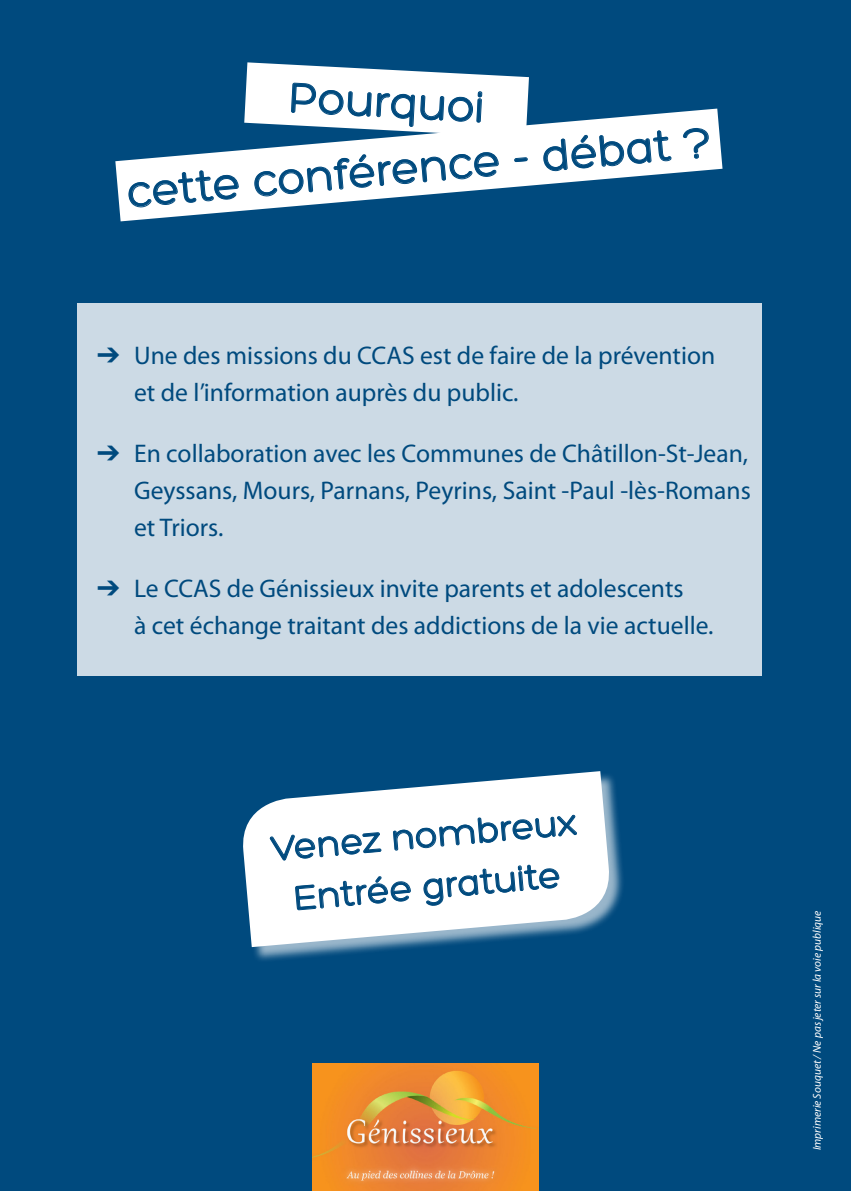
<style>
.page{position:relative;width:851px;height:1191px;background:#fff}
.page>*{position:absolute;margin:0;border:0;box-sizing:border-box;transform-origin:0 0}
.t1{font:45.4px "Hero";color:#004a7e}
.t2{font:37px/51.2px "Hero";color:#004a7e;text-align:center}
.t3{font:25.6px/37px "Myriad Pro";color:#004a7e}
.t4{font:italic 11.4px "Myriad Pro";color:#fff}
</style>
<div class="page">
<div style="left:0;top:0;width:850px;height:1191px;background:#004a7e"></div>
<div style="left:77px;top:303px;width:685px;height:373px;background:#ccdae5"></div>
<div style="left:244px;top:772px;width:381px;height:190px;background:#fff;opacity:.6"></div>
<svg style="left:243px;top:771px;width:369px;height:176px"></svg>
<svg style="left:269px;top:798px;width:308px;height:130px;background:#ebf0f4"></svg>
<svg style="left:115px;top:109px;width:607px;height:112px"></svg>
<svg style="left:543px;top:120px;width:130px;height:69px"></svg>
<svg style="left:682px;top:128px;width:27px;height:43px"></svg>
<svg style="left:129px;top:62px;width:400px;height:147px"></svg>
<img style="left:312px;top:1063px;width:227px;height:128px">
<h1 class="t1" style="left:290px;top:74px;width:197px;rotate:3deg">Pourquoi</h1>
<h1 class="t1" style="left:125px;top:170px;width:587px;rotate:-5deg">cette conférence - débat ?</h1>
<p class="t3" style="left:134px;top:337px;width:582px;text-indent:-37px">➔ Une des missions du CCAS est de faire de la prévention et de l’information auprès du public.</p>
<p class="t3" style="left:134px;top:435px;width:618px;text-align:justify;text-indent:-37px">➔ En collaboration avec les Communes de Châtillon-St-Jean, Geyssans, Mours, Parnans, Peyrins, Saint -Paul -lès-Romans et Triors.</p>
<p class="t3" style="left:134px;top:570px;width:581px;text-indent:-37px">➔ Le CCAS de Génissieux invite parents et adolescents<br>à cet échange traitant des addictions de la vie actuelle.</p>
<h2 class="t2" style="left:269px;top:823px;width:308px;rotate:-5deg">Venez nombreux<br>Entrée gratuite</h2>
<p class="t4" style="left:809px;top:1150px;width:241px;rotate:-90deg">Imprimerie Souquet / Ne pas jeter sur la voie publique</p>
</div>
